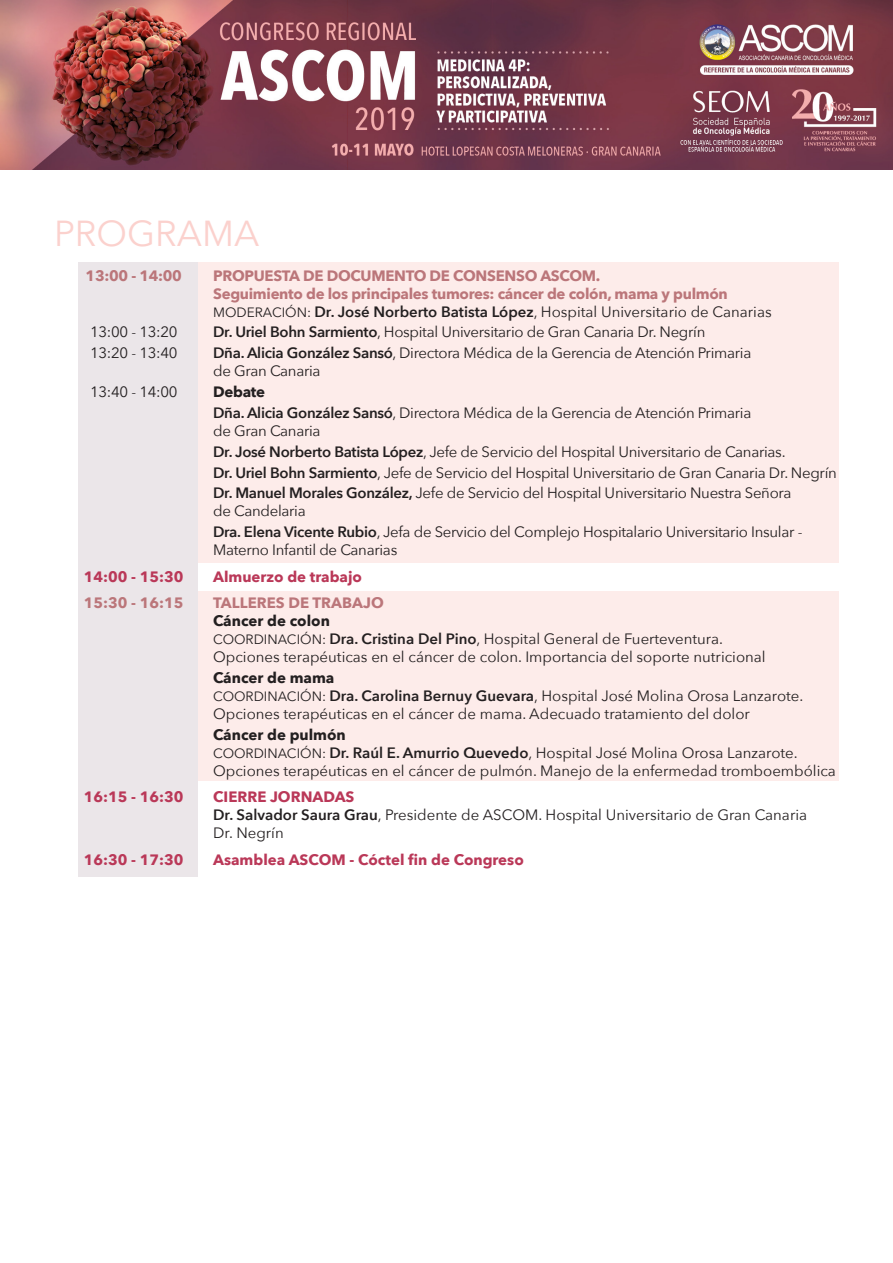
<style>
.page{position:relative;width:893px;height:1263px;background:#fff}
.page>*{position:absolute;margin:0;border:0;box-sizing:border-box;transform-origin:0 0}
.t1{font:36px "Avenir Next";color:#fbd1cd}
.t2{font:15px/18px "Avenir Next";letter-spacing:-.02em;color:#231f20}
.t3{font:15px/18px "Avenir Next";color:#231f20}
.t4{font:700 15px/18px "Avenir Next";letter-spacing:-.02em;color:#bb767a}
.t5{font:700 15px "Avenir Next";color:#ba3858}
.t6{font:700 15px "Avenir Next";color:#231f20}
.t7{font:700 15px/18px "Avenir Next";color:#bb767a}
.s1{font-size:13.5px}
.s2{font-weight:600}
.s3{color:#231f20}
</style>
<div class="page">
<div style="left:166px;top:262px;width:673px;height:301px;background:#fdecea"></div>
<div style="left:166px;top:591px;width:673px;height:190px;background:#fdecea"></div>
<img style="left:1px;top:0;width:892px;height:170px">
<div style="left:78px;top:262px;width:119px;height:615px;background:#ebe6e9"></div>
<p class="t1" style="left:54px;top:203px;width:207px">PROGRAMA</p>
<p class="t4" style="left:86px;top:266px;width:98px">13:00 - 14:00</p>
<p class="t4" style="left:213px;top:266px;width:516px">PROPUESTA DE DOCUMENTO DE CONSENSO ASCOM.<br>Seguimiento de los principales tumores: cáncer de colón, mama y pulmón</p>
<p class="t3" style="left:213px;top:302px;width:560px"><span class="s1">MODERACIÓN:</span> <span class="s2">Dr. José Norberto Batista López</span>, Hospital Universitario de Canarias</p>
<p class="t2" style="left:90px;top:323px;width:89px">13:00 - 13:20</p>
<p class="t2" style="left:213px;top:323px;width:494px"><span class="s2">Dr. Uriel Bohn Sarmiento</span>, Hospital Universitario de Gran Canaria Dr. Negrín</p>
<p class="t2" style="left:90px;top:343px;width:89px">13:20 - 13:40</p>
<p class="t2" style="left:213px;top:343px;width:540px"><span class="s2">Dña. Alicia González Sansó</span>, Directora Médica de la Gerencia de Atención Primaria de Gran Canaria</p>
<p class="t2" style="left:90px;top:382px;width:89px">13:40 - 14:00</p>
<p class="t6" style="left:213px;top:379px;width:53px">Debate</p>
<p class="t2" style="left:213px;top:403px;width:540px"><span class="s2">Dña. Alicia González Sansó</span>, Directora Médica de la Gerencia de Atención Primaria de Gran Canaria</p>
<p class="t2" style="left:213px;top:442px;width:574px"><span class="s2">Dr. José Norberto Batista López</span>, Jefe de Servicio del Hospital Universitario de Canarias.</p>
<p class="t2" style="left:213px;top:463px;width:625px"><span class="s2">Dr. Uriel Bohn Sarmiento</span>, Jefe de Servicio del Hospital Universitario de Gran Canaria Dr. Negrín</p>
<p class="t2" style="left:213px;top:484px;width:580px"><span class="s2">Dr. Manuel Morales González,</span> Jefe de Servicio del Hospital Universitario Nuestra Señora de Candelaria</p>
<p class="t2" style="left:213px;top:522px;width:591px"><span class="s2">Dra. Elena Vicente Rubio</span>, Jefa de Servicio del Complejo Hospitalario Universitario Insular -<br>Materno Infantil de Canarias</p>
<p class="t5" style="left:84px;top:563px;width:101px">14:00 - 15:30</p>
<p class="t5" style="left:213px;top:563px;width:150px">Almuerzo de trabajo</p>
<p class="t4" style="left:84px;top:594px;width:101px">15:30 - 16:15</p>
<p class="t7" style="left:213px;top:594px;width:172px">TALLERES DE TRABAJO<br><span class="s3">Cáncer de colon</span></p>
<p class="t3" style="left:213px;top:629px;width:511px"><span class="s1">COORDINACIÓN:</span> <span class="s2">Dra. Cristina Del Pino</span>, Hospital General de Fuerteventura.</p>
<p class="t3" style="left:213px;top:647px;width:554px">Opciones terapéuticas en el cáncer de colon. Importancia del soporte nutricional</p>
<p class="t6" style="left:213px;top:665px;width:123px">Cáncer de mama</p>
<p class="t3" style="left:213px;top:686px;width:592px"><span class="s1">COORDINACIÓN:</span> <span class="s2">Dra. Carolina Bernuy Guevara</span>, Hospital José Molina Orosa Lanzarote.</p>
<p class="t3" style="left:213px;top:704px;width:538px">Opciones terapéuticas en el cáncer de mama. Adecuado tratamiento del dolor</p>
<p class="t6" style="left:213px;top:722px;width:134px">Cáncer de pulmón</p>
<p class="t3" style="left:213px;top:743px;width:586px"><span class="s1">COORDINACIÓN:</span> <span class="s2">Dr. Raúl E. Amurrio Quevedo</span>, Hospital José Molina Orosa Lanzarote.</p>
<p class="t3" style="left:213px;top:761px;width:624px">Opciones terapéuticas en el cáncer de pulmón. Manejo de la enfermedad tromboembólica</p>
<p class="t5" style="left:84px;top:784px;width:101px">16:15 - 16:30</p>
<p class="t5" style="left:213px;top:784px;width:143px">CIERRE JORNADAS</p>
<p class="t3" style="left:213px;top:806px;width:595px"><span class="s2">Dr. Salvador Saura Grau</span>, Presidente de ASCOM. Hospital Universitario de Gran Canaria<br>Dr. Negrín</p>
<p class="t5" style="left:84px;top:847px;width:101px">16:30 - 17:30</p>
<p class="t5" style="left:213px;top:847px;width:312px">Asamblea ASCOM - Cóctel fin de Congreso</p>
</div>
